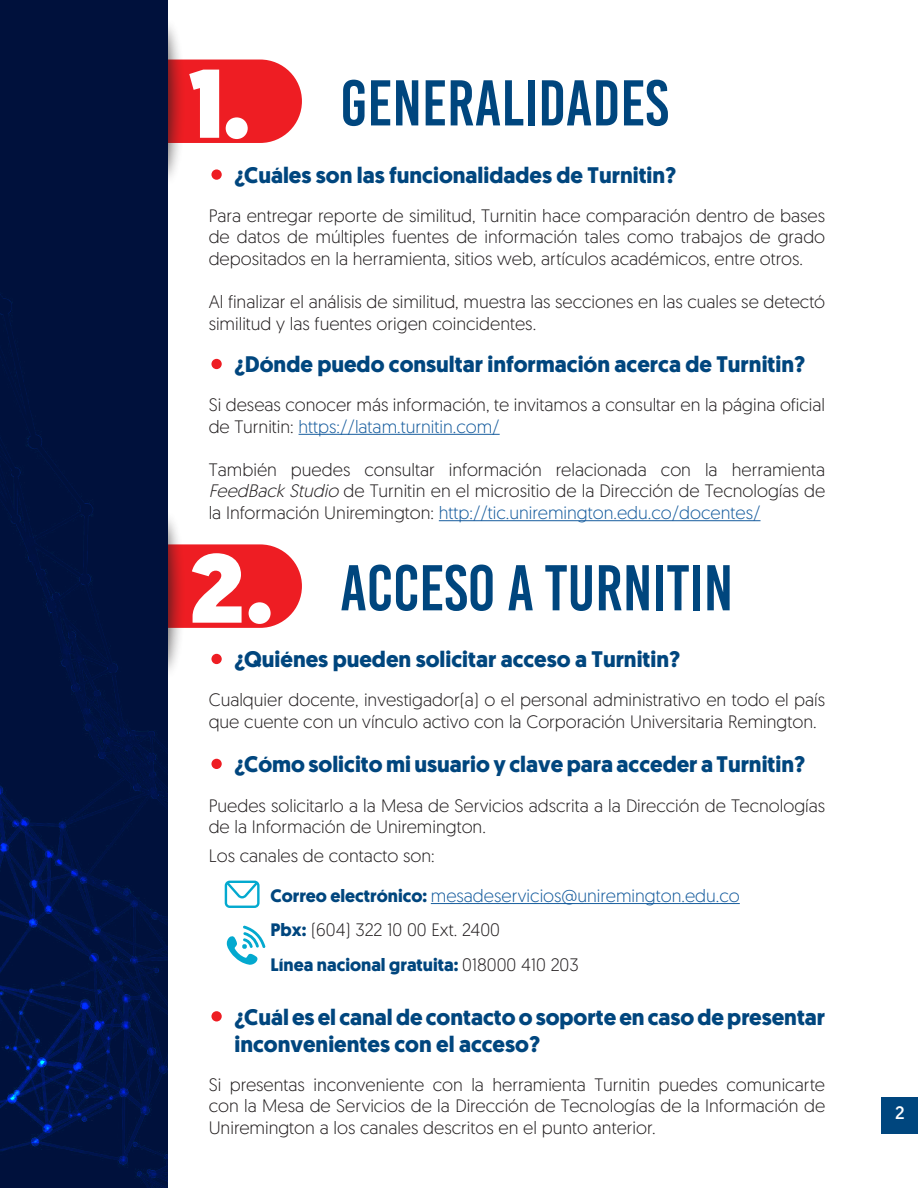
<style>
.page{position:relative;width:918px;height:1188px;background:#fff}
.page>*{position:absolute;margin:0;border:0;box-sizing:border-box;transform-origin:0 0}
.t1{font:900 97.5px "Geomanist";color:#fff}
.t2{font:64.5px "Bebas Kai";color:#00467e}
.t3{font:700 22.5px/27px "Geomanist";color:#00467e}
.t4{font:300 18px/21.6px "Geomanist";color:#231f20}
.t5{font:700 18px/34.5px "Geomanist";color:#00467e}
.t6{font:18px "Geomanist";color:#fff}
.s1{color:#175d9e}
.s2{font-style:italic}
.s3{font-weight:300;color:#175d9e}
.s4{font-weight:300;color:#231f20}
</style>
<div class="page">
<div style="left:882px;top:1097px;width:36px;height:36px;background:#00467e"></div>
<svg style="left:185px;top:60px;width:117px;height:83px;background:#ef2e33"></svg>
<svg style="left:185px;top:544px;width:117px;height:84px;background:#ef2f35"></svg>
<div style="left:136px;top:17px;width:49px;height:170px;background:#231f20;opacity:.75"></div>
<div style="left:136px;top:509px;width:49px;height:171px;background:#231f20;opacity:.75"></div>
<hr style="left:299px;top:434px;width:201px;height:1px;background:#175d9e">
<hr style="left:439px;top:520px;width:322px;height:1px;background:#175d9e">
<hr style="left:431px;top:903px;width:309px;height:1px;background:#175d9e">
<div style="left:211px;top:169px;width:11px;height:11px;background:#ee1d23;border-radius:50%"></div>
<div style="left:211px;top:359px;width:11px;height:10px;background:#ee1d23;border-radius:50%"></div>
<div style="left:211px;top:654px;width:11px;height:10px;background:#ee1d23;border-radius:50%"></div>
<div style="left:211px;top:759px;width:11px;height:10px;background:#ee1d23;border-radius:50%"></div>
<div style="left:211px;top:1011px;width:11px;height:10px;background:#ee1d23;border-radius:50%"></div>
<svg style="left:225px;top:881px;width:35px;height:27px"></svg>
<svg style="left:227px;top:926px;width:39px;height:39px"></svg>
<img style="left:0;top:0;width:167px;height:1188px">
<h1 class="t1" style="left:189px;top:37px;width:63px">1.</h1>
<h2 class="t2" style="left:340px;top:68px;width:330px">GENERALIDADES</h2>
<p class="t3" style="left:234px;top:161px;width:443px">¿Cuáles son las funcionalidades de Turnitin?</p>
<p class="t4" style="left:209px;top:204px;width:618px;text-align:justify">Para entregar reporte de similitud, Turnitin hace comparación dentro de bases de datos de múltiples fuentes de información tales como trabajos de grado depositados en la herramienta, sitios web, artículos académicos, entre otros.</p>
<p class="t4" style="left:209px;top:290px;width:618px">Al finalizar el análisis de similitud, muestra las secciones en las cuales se detectó similitud y las fuentes origen coincidentes.</p>
<p class="t3" style="left:234px;top:351px;width:572px">¿Dónde puedo consultar información acerca de Turnitin?</p>
<p class="t4" style="left:209px;top:393px;width:618px">Si deseas conocer más información, te invitamos a consultar en la página oficial de Turnitin: <span class="s1">https://latam.turnitin.com/</span></p>
<p class="t4" style="left:209px;top:458px;width:618px;text-align:justify">También puedes consultar información relacionada con la herramienta <span class="s2">FeedBackStudio</span> de Turnitin en el micrositio de la Dirección de Tecnologías de la Información Uniremington: <span class="s1">http://tic.uniremington.edu.co/docentes/</span></p>
<h1 class="t1" style="left:189px;top:522px;width:86px">2.</h1>
<h2 class="t2" style="left:340px;top:553px;width:395px">ACCESO A TURNITIN</h2>
<p class="t3" style="left:234px;top:646px;width:447px">¿Quiénes pueden solicitar acceso a Turnitin?</p>
<p class="t4" style="left:209px;top:689px;width:618px">Cualquier docente, investigador(a) o el personal administrativo en todo el país que cuente con un vínculo activo con la Corporación Universitaria Remington.</p>
<p class="t3" style="left:234px;top:751px;width:572px">¿Cómo solicito mi usuario y clave para acceder a Turnitin?</p>
<p class="t4" style="left:209px;top:794px;width:618px">Puedes solicitarlo a la Mesa de Servicios adscrita a la Dirección de Tecnologías de la Información de Uniremington.</p>
<p class="t4" style="left:209px;top:845px;width:227px">Los canales de contacto son:</p>
<p class="t5" style="left:271px;top:878px;width:471px">Correo electrónico: <span class="s3">mesadeservicios@uniremington.edu.co<br></span>Pbx: <span class="s4">(604) 322 10 00 Ext. 2400<br></span>Línea nacional gratuita: <span class="s4">018000 410 203</span></p>
<p class="t3" style="left:234px;top:1003px;width:592px">¿Cuál es el canal de contacto o soporte en caso de presentar inconvenientes con el acceso?</p>
<p class="t4" style="left:209px;top:1073px;width:618px;text-align:justify">Si presentas inconveniente con la herramienta Turnitin puedes comunicarte con la Mesa de Servicios de la Dirección de Tecnologías de la Información de Uniremington a los canales descritos en el punto anterior.</p>
<p class="t6" style="left:895px;top:1101px;width:11px">2</p>
</div>
